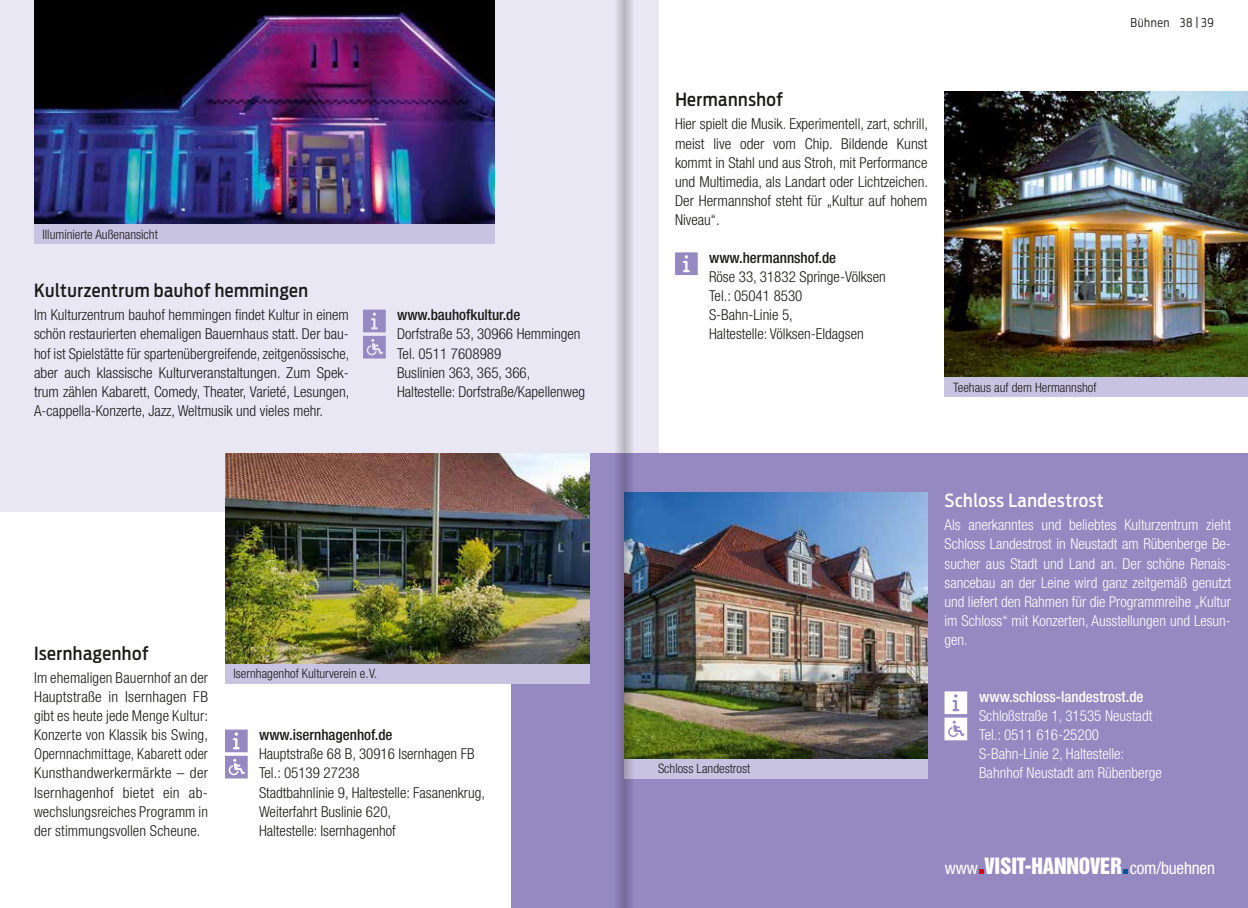
<style>
.page{position:relative;width:1248px;height:908px;background:#fff}
.page>*{position:absolute;margin:0;border:0;box-sizing:border-box;transform-origin:0 0}
.t1{font:500 18px "Antenna Cond";letter-spacing:.03em;color:#1a1a18}
.t2{font:500 18px "Antenna Cond";letter-spacing:.03em;color:#fff}
.t3{font:condensed 17.2px "Helvetica Neue LT Pro";letter-spacing:-.01em;color:#fff}
.t4{font:300 condensed 15px/19px "Helvetica Neue LT Pro";color:#1a1a18;text-align:justify}
.t5{font:300 condensed 15px/19px "Helvetica Neue LT Pro";color:#fff;text-align:justify}
.t6{font:500 condensed 15px "Helvetica Neue LT Pro";color:#1a1a18}
.t7{font:500 condensed 15px "Helvetica Neue LT Pro";color:#fff}
.t8{font:300 condensed 13px "Helvetica Neue LT Pro";color:#1a1a18}
.t9{font:300 12px "Antenna Cond";letter-spacing:.05em;color:#1a1a18}
.s1{font-family:"Helvetica Inserat";font-stretch:normal;font-size:20.6px}
</style>
<div class="page">
<div style="left:0;top:0;width:658px;height:511px;background:#e9e7f4"></div>
<div style="left:511px;top:454px;width:736px;height:453px;background:#9589c1"></div>
<img style="left:225px;top:454px;width:365px;height:209px">
<img style="left:34px;top:0;width:460px;height:225px">
<img style="left:944px;top:91px;width:303px;height:286px">
<img style="left:641px;top:492px;width:286px;height:267px">
<div style="left:944px;top:377px;width:303px;height:19px;background:#c9c3e2"></div>
<div style="left:624px;top:759px;width:303px;height:19px;background:#c9c3e2"></div>
<div style="left:34px;top:225px;width:460px;height:19px;background:#c9c3e2"></div>
<div style="left:225px;top:663px;width:365px;height:19px;background:#c9c3e2"></div>
<svg style="left:363px;top:309px;width:23px;height:49px"></svg>
<svg style="left:225px;top:729px;width:23px;height:49px"></svg>
<svg style="left:944px;top:691px;width:23px;height:49px"></svg>
<svg style="left:675px;top:252px;width:22px;height:23px"></svg>
<svg style="left:979px;top:869px;width:4px;height:4px"></svg>
<svg style="left:1123px;top:869px;width:4px;height:4px"></svg>
<img style="left:624px;top:0;width:17px;height:907px">
<svg style="left:607px;top:0;width:17px;height:907px"></svg>
<p class="t8" style="left:43px;top:227px;width:117px">Illuminierte Außenansicht</p>
<p class="t1" style="left:34px;top:280px;width:275px">Kulturzentrum bauhof hemmingen</p>
<p class="t4" style="left:34px;top:305px;width:317px">Im Kulturzentrum bauhof hemmingen findet Kultur in einem schön restaurierten ehemaligen Bauernhaus statt. Der bau&shy;hof ist Spielstätte für spartenübergreifende, zeitgenössische, aber auch klassische Kulturveranstaltungen. Zum Spek&shy;trum zählen Kabarett, Comedy, Theater, Varieté, Lesungen, A-cappella-Konzerte, Jazz, Weltmusik und vieles mehr.</p>
<p class="t6" style="left:397px;top:306px;width:125px">www.bauhofkultur.de</p>
<p class="t4" style="left:397px;top:324px;width:189px;text-align:left">Dorfstraße 53, 30966 Hemmingen<br>Tel. 0511 7608989<br>Buslinien 363, 365, 366,<br>Haltestelle: Dorfstraße/Kapellenweg</p>
<p class="t1" style="left:34px;top:642px;width:116px">Isernhagenhof</p>
<p class="t4" style="left:34px;top:667px;width:175px">Im ehemaligen Bauernhof an der Hauptstraße in Isernhagen FB gibt es heute jede Menge Kultur:<br>Konzerte von Klassik bis Swing, Opernnachmittage, Kabarett oder Kunsthandwerkermärkte – der Isernhagenhof bietet ein ab&shy;wechslungsreiches Programm in der stimmungsvollen Scheune.</p>
<p class="t8" style="left:233px;top:665px;width:145px">Isernhagenhof Kulturverein e.V.</p>
<p class="t6" style="left:259px;top:725px;width:135px">www.isernhagenhof.de</p>
<p class="t4" style="left:259px;top:744px;width:227px;text-align:left">Hauptstraße 68 B, 30916 Isernhagen FB<br>Tel.: 05139 27238<br>Stadtbahnlinie 9, Haltestelle: Fasanenkrug,<br>Weiterfahrt Buslinie 620,<br>Haltestelle: Isernhagenhof</p>
<p class="t1" style="left:675px;top:89px;width:109px">Hermannshof</p>
<p class="t4" style="left:675px;top:114px;width:254px">Hier spielt die Musik. Experimentell, zart, schrill, meist live oder vom Chip. Bildende Kunst kommt in Stahl und aus Stroh, mit Performance und Multimedia, als Landart oder Lichtzeichen.<br>Der Hermannshof steht für „Kultur auf hohem Niveau“.</p>
<p class="t6" style="left:709px;top:249px;width:129px">www.hermannshof.de</p>
<p class="t4" style="left:709px;top:267px;width:178px;text-align:left">Röse 33, 31832 Springe-Völksen<br>Tel.: 05041 8530<br>S-Bahn-Linie 5,<br>Haltestelle: Völksen-Eldagsen</p>
<p class="t8" style="left:952px;top:379px;width:145px">Teehaus auf dem Hermannshof</p>
<p class="t9" style="left:1130px;top:15px;width:85px">Bühnen 38 | 39</p>
<p class="t8" style="left:658px;top:760px;width:94px">Schloss Landestrost</p>
<p class="t2" style="left:944px;top:489px;width:161px">Schloss Landestrost</p>
<p class="t5" style="left:944px;top:515px;width:288px">Als anerkanntes und beliebtes Kulturzentrum zieht Schloss Landestrost in Neustadt am Rübenberge Be&shy;sucher aus Stadt und Land an. Der schöne Renais&shy;sancebau an der Leine wird ganz zeitgemäß genutzt und liefert den Rahmen für die Programmreihe „Kultur im Schloss“ mit Konzerten, Ausstellungen und Lesun&shy;gen.</p>
<p class="t7" style="left:979px;top:687px;width:166px">www.schloss-landestrost.de</p>
<p class="t5" style="left:979px;top:706px;width:184px;text-align:left">Schloßstraße 1, 31535 Neustadt<br>Tel.: 0511 616-25200<br>S-Bahn-Linie 2, Haltestelle:<br>Bahnhof Neustadt am Rübenberge</p>
<p class="t3" style="left:944px;top:857px;width:272px">www <span class="s1">VISIT-HANNOVER</span> com/buehnen</p>
</div>
